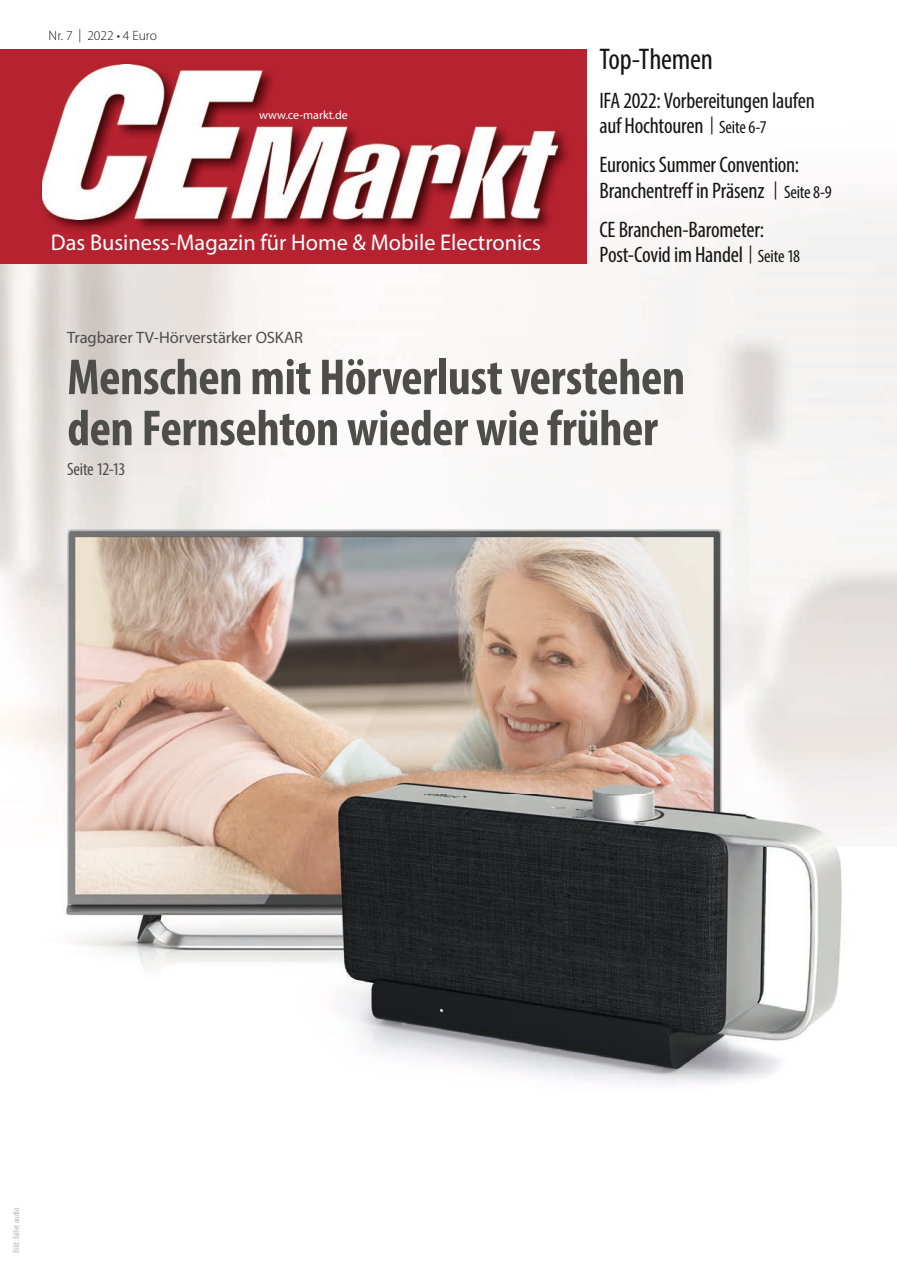
<style>
.page{position:relative;width:897px;height:1267px;background:#fff}
.page>*{position:absolute;margin:0;border:0;box-sizing:border-box;transform-origin:0 0}
.t1{font:700 condensed 51px/51px "Myriad Pro";letter-spacing:-.01em;color:#4d4d4c}
.t2{font:condensed 30px "Myriad Pro";letter-spacing:-.01em;color:#131413}
.t3{font:condensed 22.5px/25.5px "Myriad Pro";letter-spacing:-.01em;color:#131413}
.t4{font:22.35px "Myriad Pro";color:#fff}
.t5{font:condensed 18px "Myriad Pro";letter-spacing:-.015em;color:#4d4d4c}
.t6{font:16.5px "Myriad Pro";letter-spacing:-.005em;color:#4d4d4c}
.t7{font:300 13.5px "Myriad Pro";color:#131413}
.t8{font:12px "Myriad Pro";color:#fff}
.t9{font:condensed 9px "Myriad Pro";color:#b7b8bf}
.s1{font-size:18px}
</style>
<div class="page">
<img style="left:0;top:263px;width:39px;height:218px">
<img style="left:551px;top:105px;width:345px;height:376px">
<img style="left:39px;top:263px;width:512px;height:218px">
<img style="left:0;top:481px;width:896px;height:603px">
<div style="left:0;top:49px;width:586px;height:214px;background:#b62230"></div>
<img style="left:51px;top:132px;width:517px;height:99px">
<img style="left:42px;top:64px;width:515px;height:155px">
<p class="t7" style="left:49px;top:28px;width:110px">Nr. 7 | 2022 • 4 Euro</p>
<p class="t8" style="left:259px;top:108px;width:90px">www.ce-markt.de</p>
<p class="t4" style="left:51px;top:228px;width:491px">Das Business-Magazin für Home &amp; Mobile Electronics</p>
<h2 class="t2" style="left:599px;top:41px;width:115px">Top-Themen</h2>
<p class="t3" style="left:599px;top:87px;width:217px">IFA 2022: Vorbereitungen laufen auf Hochtouren <span class="s1">| Seite 6-7</span></p>
<p class="t3" style="left:599px;top:152px;width:234px">Euronics Summer Convention:<br>Branchentreff in Präsenz <span class="s1">| Seite 8-9</span></p>
<p class="t3" style="left:599px;top:216px;width:202px">CE Branchen-Barometer:<br>Post-Covid im Handel <span class="s1">| Seite 18</span></p>
<p class="t6" style="left:67px;top:327px;width:237px">Tragbarer TV-Hörverstärker OSKAR</p>
<h1 class="t1" style="left:67px;top:350px;width:619px">Menschen mit Hörverlust verstehen den Fernsehton wieder wie früher</h1>
<p class="t5" style="left:67px;top:458px;width:60px">Seite 12-13</p>
<p class="t9" style="left:11px;top:1252px;width:47px;rotate:-90deg">Bild: faller audio</p>
</div>
